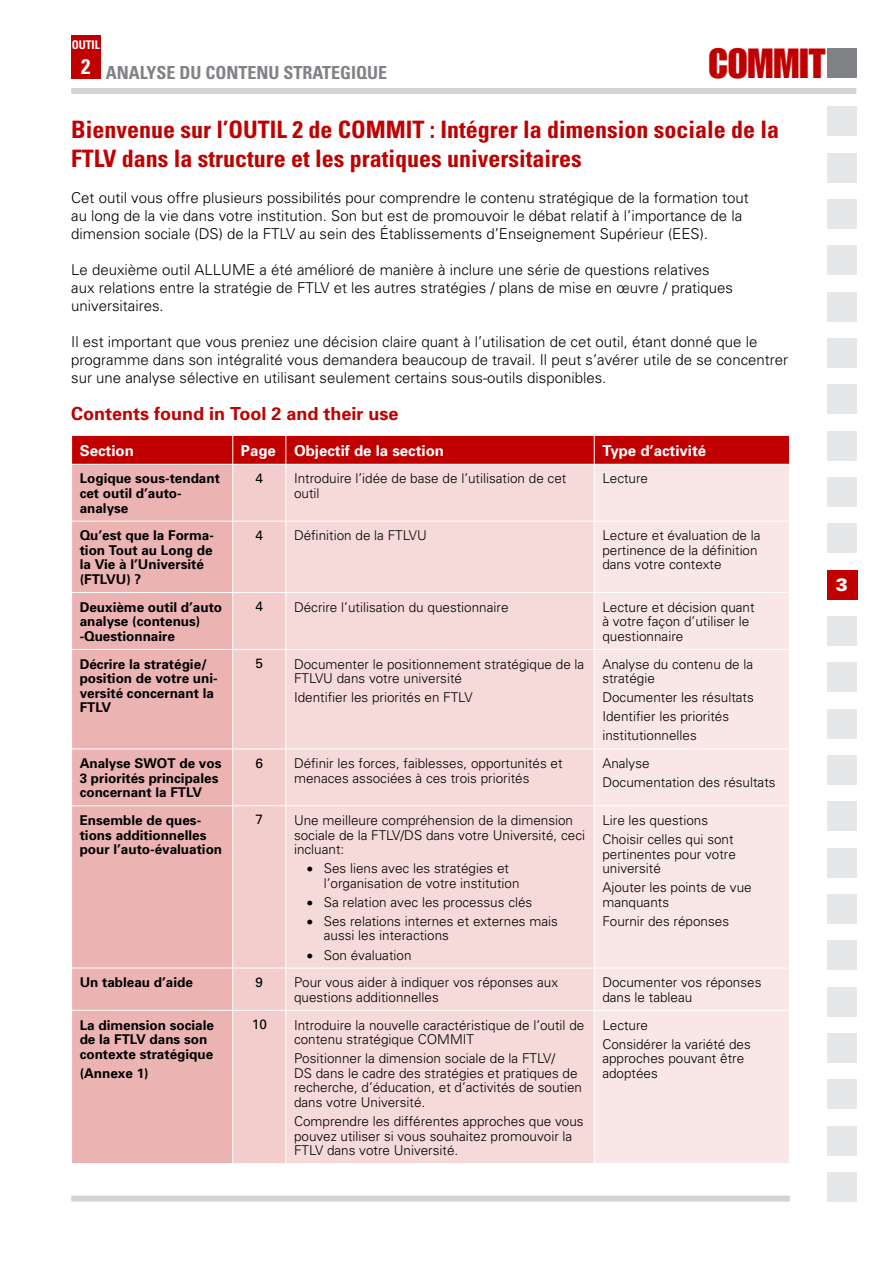
<style>
.page{position:relative;width:893px;height:1263px;background:#fff}
.page>*{position:absolute;margin:0;border:0;box-sizing:border-box;transform-origin:0 0}
.t1{font:41.25px "Impact";color:#c00000}
.t2{font:700 condensed 24px/28.8px "Univers";color:#c00000}
.t3{font:700 condensed 21px "Univers";color:#fff}
.t4{font:700 18px "Univers";color:#c00000}
.t5{font:700 condensed 18px "Univers";color:#808285}
.t6{font:900 18px "Univers";color:#fff}
.t7{font:300 15px/18px "Univers";color:#000}
.t8{font:700 15px "Univers";color:#fff}
.t9{font:300 13.5px/14.5px "Univers";color:#000}
.t10{font:700 13.5px/14.5px "Univers";color:#000}
.t11{font:13.5px "Univers";color:#000}
.t12{font:700 condensed 12px "Univers";letter-spacing:-.01em;color:#fff}
</style>
<div class="page">
<div style="left:827px;top:48px;width:29px;height:30px;background:#808285"></div>
<div style="left:827px;top:755px;width:29px;height:30px;background:#e6e7e8"></div>
<div style="left:827px;top:431px;width:29px;height:29px;background:#e6e7e8"></div>
<div style="left:827px;top:107px;width:29px;height:29px;background:#e6e7e8"></div>
<div style="left:71px;top:35px;width:30px;height:44px;background:#c00000"></div>
<div style="left:827px;top:940px;width:29px;height:30px;background:#e6e7e8"></div>
<div style="left:827px;top:1172px;width:29px;height:29px;background:#e6e7e8"></div>
<div style="left:827px;top:616px;width:29px;height:30px;background:#e6e7e8"></div>
<div style="left:827px;top:292px;width:29px;height:29px;background:#e6e7e8"></div>
<div style="left:827px;top:802px;width:29px;height:29px;background:#e6e7e8"></div>
<div style="left:827px;top:477px;width:29px;height:30px;background:#e6e7e8"></div>
<div style="left:827px;top:153px;width:29px;height:29px;background:#e6e7e8"></div>
<div style="left:827px;top:987px;width:29px;height:29px;background:#e6e7e8"></div>
<div style="left:827px;top:663px;width:29px;height:29px;background:#e6e7e8"></div>
<div style="left:827px;top:338px;width:29px;height:30px;background:#e6e7e8"></div>
<div style="left:827px;top:848px;width:29px;height:29px;background:#e6e7e8"></div>
<div style="left:827px;top:1079px;width:29px;height:30px;background:#e6e7e8"></div>
<div style="left:827px;top:524px;width:29px;height:29px;background:#e6e7e8"></div>
<div style="left:827px;top:199px;width:29px;height:30px;background:#e6e7e8"></div>
<div style="left:827px;top:1033px;width:29px;height:29px;background:#e6e7e8"></div>
<div style="left:827px;top:709px;width:29px;height:29px;background:#e6e7e8"></div>
<div style="left:827px;top:385px;width:29px;height:29px;background:#e6e7e8"></div>
<div style="left:827px;top:894px;width:29px;height:29px;background:#e6e7e8"></div>
<div style="left:827px;top:1126px;width:29px;height:29px;background:#e6e7e8"></div>
<div style="left:827px;top:570px;width:30px;height:29px;background:#c00000"></div>
<div style="left:827px;top:246px;width:29px;height:29px;background:#e6e7e8"></div>
<div style="left:71px;top:88px;width:785px;height:6px;background:#d1d3d4"></div>
<div style="left:71px;top:1195px;width:719px;height:6px;background:#d1d3d4"></div>
<svg style="left:71px;top:435px;width:719px;height:728px;background:#f2cbcb"></svg>
<p class="t12" style="left:72px;top:38px;width:29px">OUTIL</p>
<h3 class="t3" style="left:81px;top:54px;width:11px">2</h3>
<h3 class="t5" style="left:106px;top:61px;width:283px">Analyse du contenu strategique</h3>
<h1 class="t1" style="left:709px;top:39px;width:118px">COMMIT</h1>
<h2 class="t2" style="left:71px;top:115px;width:709px;text-indent:221px">2 de COMMIT : Intégrer la dimension sociale de la<br>FTLV dans la structure et les pratiques universitaires</h2>
<p class="t7" style="left:71px;top:189px;width:679px">Cet outil vous offre plusieurs possibilités pour comprendre le contenu stratégique de la formation tout au long de la vie dans votre institution. Son but est de promouvoir le débat relatif à l’importance de la dimension sociale (DS) de la FTLV au sein des Établissements d’Enseignement Supérieur (EES).</p>
<p class="t7" style="left:71px;top:261px;width:663px">Le deuxième outil ALLUME a été amélioré de manière à inclure une série de questions relatives aux relations entre la stratégie de FTLV et les autres stratégies / plans de mise en œuvre / pratiques universitaires.</p>
<p class="t7" style="left:71px;top:333px;width:718px">Il est important que vous preniez une décision claire quant à l’utilisation de cet outil, étant donné que le programme dans son intégralité vous demandera beaucoup de travail. Il peut s’avérer utile de se concentrer sur une analyse sélective en utilisant seulement certains sous-outils disponibles.</p>
<h3 class="t4" style="left:71px;top:403px;width:329px">Contents found in Tool 2 and their use</h3>
<p class="t8" style="left:80px;top:441px;width:56px">Section</p>
<p class="t8" style="left:241px;top:441px;width:205px">Page Objectif de la section</p>
<p class="t8" style="left:602px;top:441px;width:105px">Type d’activité</p>
<p class="t10" style="left:80px;top:471px;width:142px">Logique sous-tendant cet outil d’auto&shy;analyse</p>
<p class="t11" style="left:256px;top:470px;width:9px">4</p>
<p class="t9" style="left:294px;top:471px;width:274px">Introduire l’idée de base de l’utilisation de cet outil</p>
<p class="t9" style="left:602px;top:471px;width:47px">Lecture</p>
<p class="t10" style="left:80px;top:528px;width:136px">Qu’est que la Forma&shy;tion Tout au Long de la Vie à l’Université (FTLVU) ?</p>
<p class="t11" style="left:256px;top:527px;width:9px">4</p>
<p class="t9" style="left:294px;top:528px;width:134px">Définition de la FTLVU</p>
<p class="t9" style="left:602px;top:528px;width:160px">Lecture et évaluation de la pertinence de la définition dans votre contexte</p>
<p class="t10" style="left:80px;top:600px;width:144px">Deuxième outil d’auto analyse (contenus) -Questionnaire</p>
<p class="t11" style="left:256px;top:598px;width:9px">4</p>
<p class="t9" style="left:294px;top:600px;width:216px">Décrire l’utilisation du questionnaire</p>
<p class="t9" style="left:602px;top:600px;width:154px">Lecture et décision quant à votre façon d’utiliser le questionnaire</p>
<p class="t10" style="left:80px;top:656px;width:140px">Décrire la stratégie/ position de votre uni&shy;versité concernant la<br>FTLV</p>
<p class="t11" style="left:256px;top:655px;width:9px">5</p>
<p class="t9" style="left:294px;top:656px;width:292px">Documenter le positionnement stratégique de la<br>FTLVU dans votre université</p>
<h2 class="t2" style="left:71px;top:115px;width:184px">Bienvenue sur l’OUTIL</h2>
<p class="t9" style="left:602px;top:656px;width:152px">Analyse du contenu de la stratégie</p>
<p class="t9" style="left:602px;top:688px;width:153px;line-height:19px">Documenter les résultats<br>Identifier les priorités institutionnelles</p>
<p class="t9" style="left:294px;top:690px;width:180px">Identifier les priorités en FTLV</p>
<p class="t10" style="left:80px;top:756px;width:143px">Analyse SWOT de vos<br>3 priorités principales concernant la FTLV</p>
<p class="t11" style="left:256px;top:755px;width:9px">6</p>
<p class="t9" style="left:294px;top:756px;width:270px">Définir les forces, faiblesses, opportunités et menaces associées à ces trois priorités</p>
<p class="t9" style="left:602px;top:754px;width:175px;line-height:19px">Analyse<br>Documentation des résultats</p>
<p class="t10" style="left:80px;top:813px;width:144px">Ensemble de ques&shy;tions additionnelles pour l’auto-évaluation</p>
<p class="t11" style="left:256px;top:812px;width:9px">7</p>
<p class="t9" style="left:294px;top:813px;width:293px">Une meilleure compréhension de la dimension sociale de la FTLV/DS dans votre Université, ceci incluant:</p>
<p class="t9" style="left:324px;top:861px;width:197px;text-indent:-17px">• Ses liens avec les stratégies et l’organisation de votre institution</p>
<p class="t9" style="left:307px;top:895px;width:227px">• Sa relation avec les processus clés</p>
<p class="t9" style="left:324px;top:914px;width:236px;text-indent:-17px">• Ses relations internes et externes mais aussi les interactions</p>
<p class="t9" style="left:307px;top:947px;width:106px">• Son évaluation</p>
<p class="t9" style="left:602px;top:811px;width:133px;line-height:19px">Lire les questions<br>Choisir celles qui sont</p>
<p class="t9" style="left:602px;top:846px;width:135px">pertinentes pour votre université</p>
<p class="t9" style="left:602px;top:880px;width:151px">Ajouter les points de vue manquants</p>
<p class="t9" style="left:602px;top:914px;width:128px">Fournir des réponses</p>
<p class="t10" style="left:80px;top:975px;width:115px">Un tableau d’aide</p>
<p class="t11" style="left:256px;top:974px;width:9px">9</p>
<p class="t9" style="left:294px;top:975px;width:266px">Pour vous aider à indiquer vos réponses aux questions additionnelles</p>
<p class="t9" style="left:602px;top:975px;width:161px">Documenter vos réponses dans le tableau</p>
<p class="t10" style="left:80px;top:1017px;width:136px">La dimension sociale de la FTLV dans son contexte stratégique</p>
<p class="t10" style="left:80px;top:1066px;width:71px">(Annexe 1)</p>
<p class="t11" style="left:252px;top:1016px;width:17px">10</p>
<p class="t9" style="left:294px;top:1017px;width:292px">Introduire la nouvelle caractéristique de l’outil de contenu stratégique COMMIT</p>
<p class="t9" style="left:294px;top:1051px;width:290px">Positionner la dimension sociale de la FTLV/<br>DS dans le cadre des stratégies et pratiques de recherche, d’éducation, et d’activités de soutien dans votre Université.</p>
<p class="t9" style="left:294px;top:1114px;width:291px">Comprendre les différentes approches que vous pouvez utiliser si vous souhaitez promouvoir la<br>FTLV dans votre Université.</p>
<p class="t9" style="left:602px;top:1015px;width:150px;line-height:19px">Lecture<br>Considérer la variété des</p>
<p class="t9" style="left:602px;top:1051px;width:143px">approches pouvant être adoptées</p>
<h3 class="t6" style="left:836px;top:573px;width:14px">3</h3>
</div>
